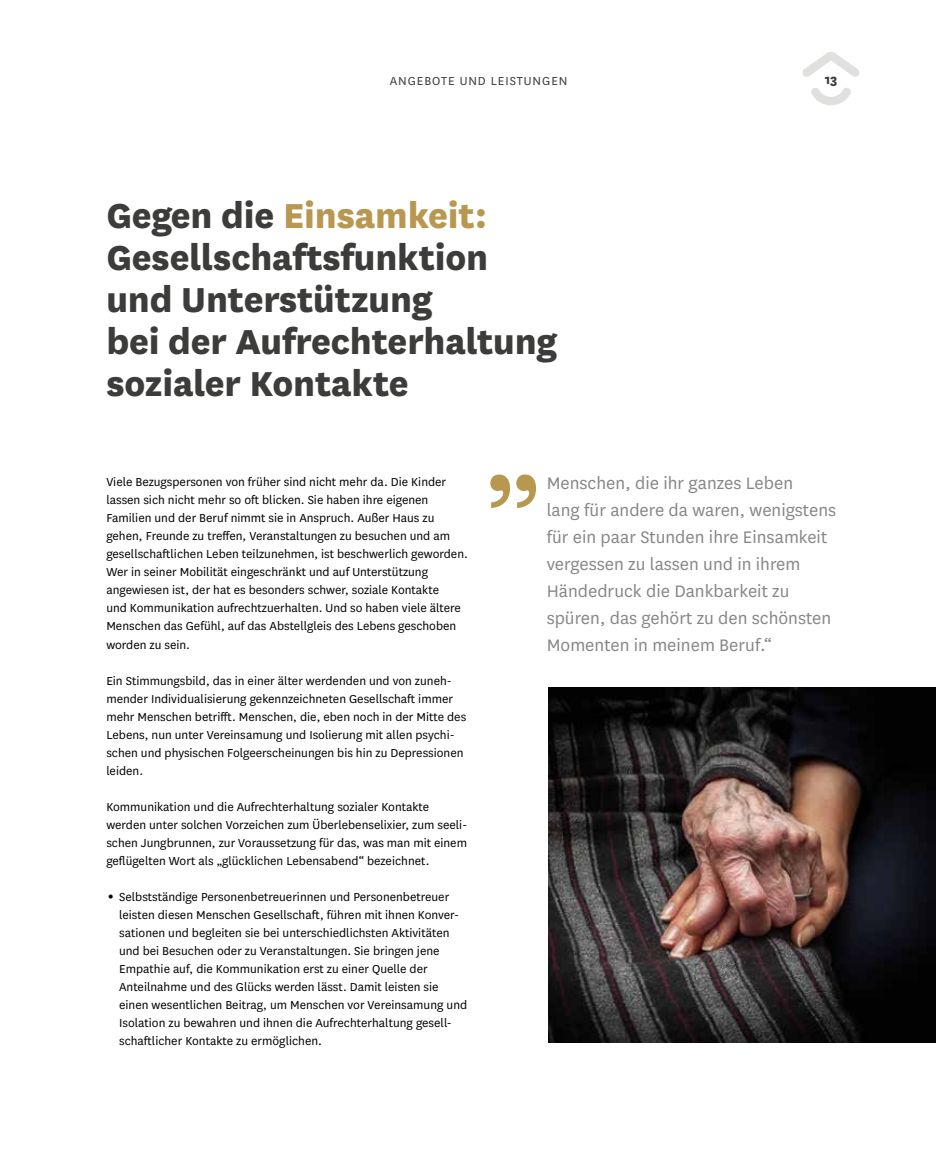
<style>
.page{position:relative;width:936px;height:1149px;background:#fff}
.page>*{position:absolute;margin:0;border:0;box-sizing:border-box;transform-origin:0 0}
.t1{font:800 40.5px/42px "National";letter-spacing:-.005em;color:#3c3c3b}
.t2{font:19.5px/27px "National";color:#878787}
.t3{font:800 15px "National";color:#3c3c3b}
.t4{font:13.5px/18px "National";color:#000}
.t5{font:13.5px "National";letter-spacing:.07em;color:#3c3c3b}
.s1{color:#b89851}
.s2{font-size:27px}
</style>
<div class="page">
<svg style="left:490px;top:474px;width:46px;height:34px"></svg>
<img style="left:549px;top:687px;width:386px;height:355px">
<svg style="left:802px;top:52px;width:57px;height:25px"></svg>
<svg style="left:811px;top:88px;width:40px;height:17px"></svg>
<p class="t5" style="left:389px;top:72px;width:179px">ANGEBOTE UND LEISTUNGEN</p>
<p class="t3" style="left:824px;top:69px;width:14px">13</p>
<h1 class="t1" style="left:106px;top:191px;width:452px">Gegen die <span class="s1">Einsamkeit:<br></span>Gesellschaftsfunktion und Unterstützung<br>bei der Aufrechterhaltung sozialer Kontakte</h1>
<p class="t4" style="left:106px;top:472px;width:363px">Viele Bezugspersonen von früher sind nicht mehr da. Die Kinder lassen sich nicht mehr so oft blicken. Sie haben ihre eigenen Familien und der Beruf nimmt sie in Anspruch. Außer Haus zu gehen, Freunde zu treffen, Veranstaltungen zu besuchen und am gesellschaftlichen Leben teilzunehmen, ist beschwerlich geworden.<br>Wer in seiner Mobilität eingeschränkt und auf Unterstützung angewiesen ist, der hat es besonders schwer, soziale Kontakte<br>und Kommunikation aufrechtzuerhalten. Und so haben viele ältere Menschen das Gefühl, auf das Abstellgleis des Lebens geschoben worden zu sein.</p>
<p class="t4" style="left:106px;top:670px;width:361px">Ein Stimmungsbild, das in einer älter werdenden und von zuneh&shy;mender Individualisierung gekennzeichneten Gesellschaft immer mehr Menschen betrifft. Menschen, die, eben noch in der Mitte des Lebens, nun unter Vereinsamung und Isolierung mit allen psychi&shy;schen und physischen Folgeerscheinungen bis hin zu Depressionen leiden.</p>
<p class="t4" style="left:106px;top:796px;width:362px">Kommunikation und die Aufrechterhaltung sozialer Kontakte werden unter solchen Vorzeichen zum Überlebenselixier, zum seeli&shy;schen Jungbrunnen, zur Voraussetzung für das, was man mit einem geflügelten Wort als „glücklichen Lebensabend“ bezeichnet.</p>
<p class="t4" style="left:119px;top:886px;width:349px;text-indent:-13px"><span class="s2">•</span> Selbstständige Personenbetreuerinnen und Personenbetreuer leisten diesen Menschen Gesellschaft, führen mit ihnen Konver&shy;sationen und begleiten sie bei unterschiedlichsten Aktivitäten und bei Besuchen oder zu Veranstaltungen. Sie bringen jene Empathie auf, die Kommunikation erst zu einer Quelle der Anteilnahme und des Glücks werden lässt. Damit leisten sie einen wesentlichen Beitrag, um Menschen vor Vereinsamung und Isolation zu bewahren und ihnen die Aufrechterhaltung gesell&shy;schaftlicher Kontakte zu ermöglichen.</p>
<h2 class="t2" style="left:546px;top:468px;width:291px">Menschen, die ihr ganzes Leben<br>lang für andere da waren, wenigstens für ein paar Stunden ihre Einsamkeit vergessen zu lassen und in ihrem<br>Händedruck die Dankbarkeit zu spüren, das gehört zu den schönsten<br>Momenten in meinem Beruf.“</h2>
</div>
